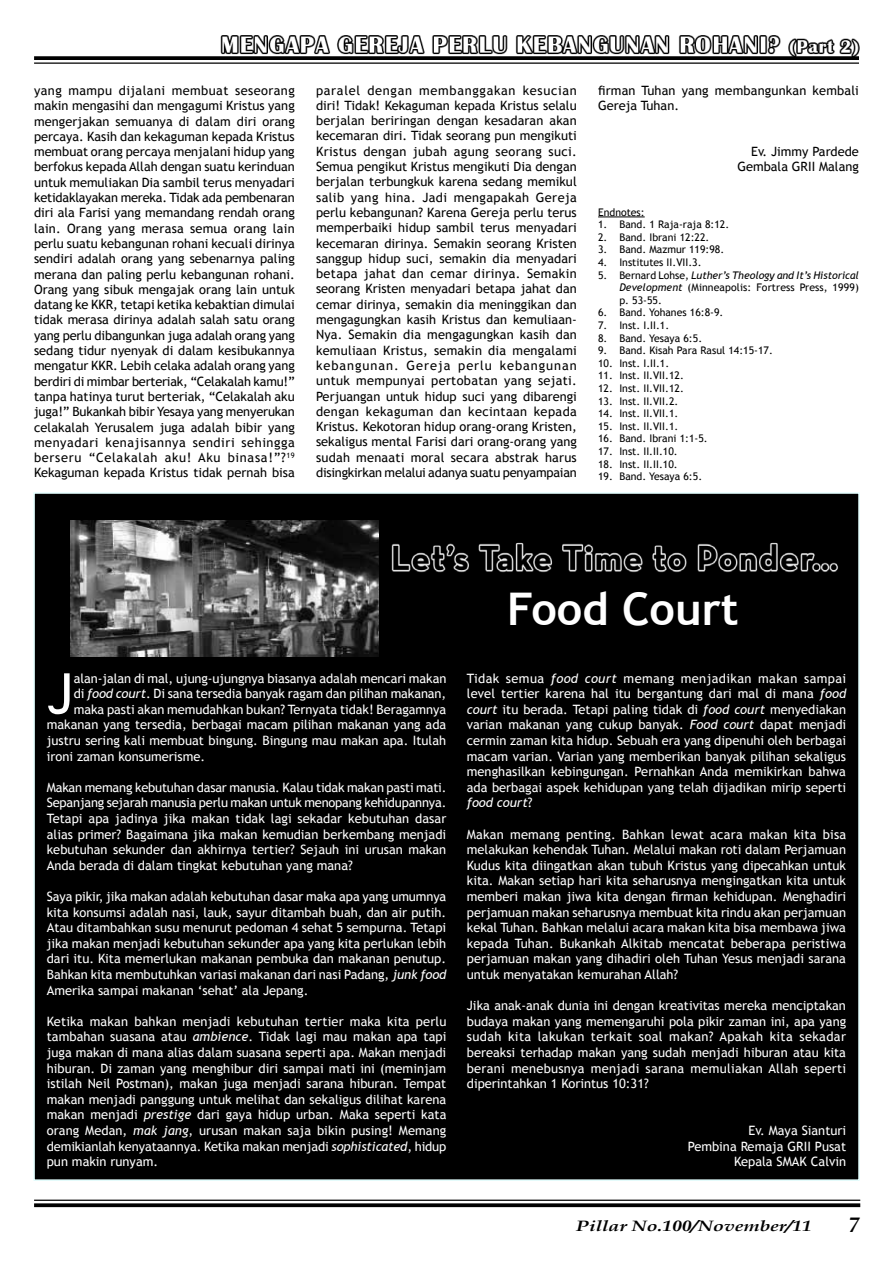
<style>
.page{position:relative;width:893px;height:1263px;background:#fff}
.page>*{position:absolute;margin:0;border:0;box-sizing:border-box;transform-origin:0 0}
.t1{font:56.55px "Trebuchet MS";color:#fff}
.t2{font:700 45px "Trebuchet MS";color:#fff}
.t3{font:italic 700 21px "Book Antiqua";color:#000}
.t4{font:italic 700 15px "Book Antiqua";color:#000;scale:1.3 1}
.t5{font:12.9px/15.6px "Trebuchet MS";color:#fff;text-align:justify}
.t6{font:12.9px/15.3px "Trebuchet MS";color:#000;text-align:justify}
.t7{font:10.5px/12.6px "Trebuchet MS";color:#000;text-align:justify}
.s1{font-style:italic}
</style>
<div class="page">
<hr style="left:34px;top:1199px;width:826px;height:2px;background:#000">
<svg style="left:34px;top:1203px;width:826px;height:4px;background:#181818"></svg>
<img style="left:220px;top:35px;width:640px;height:21px">
<svg style="left:34px;top:56px;width:825px;height:4px;background:#101010"></svg>
<hr style="left:34px;top:62px;width:825px;height:2px;background:#000">
<hr style="left:598px;top:217px;width:47px;height:1px;background:#000">
<div style="left:33px;top:492px;width:827px;height:689px;background:#000;border:2px solid #e5ffff"></div>
<img style="left:391px;top:542px;width:447px;height:31px">
<img style="left:70px;top:521px;width:309px;height:135px">
<p class="t6" style="left:34px;top:83px;width:262px">yang mampu dijalani membuat seseorang makin mengasihi dan mengagumi Kristus yang mengerjakan semuanya di dalam diri orang percaya. Kasih dan kekaguman kepada Kristus membuat orang percaya menjalani hidup yang berfokus kepada Allah dengan suatu kerinduan untuk memuliakan Dia sambil terus menyadari ketidaklayakan mereka. Tidak ada pembenaran diri ala Farisi yang memandang rendah orang lain. Orang yang merasa semua orang lain perlu suatu kebangunan rohani kecuali dirinya sendiri adalah orang yang sebenarnya paling merana dan paling perlu kebangunan rohani.<br>Orang yang sibuk mengajak orang lain untuk datang ke KKR, tetapi ketika kebaktian dimulai tidak merasa dirinya adalah salah satu orang yang perlu dibangunkan juga adalah orang yang sedang tidur nyenyak di dalam kesibukannya mengatur KKR. Lebih celaka adalah orang yang berdiri di mimbar berteriak, “Celakalah kamu!” tanpa hatinya turut berteriak, “Celakalah aku juga!” Bukankah bibir Yesaya yang menyerukan celakalah Yerusalem juga adalah bibir yang menyadari kenajisannya sendiri sehingga berseru “Celakalah aku! Aku binasa!”?<sup>19<br></sup>Kekaguman kepada Kristus tidak pernah bisa</p>
<p class="t6" style="left:316px;top:82px;width:262px">paralel dengan membanggakan kesucian diri! Tidak! Kekaguman kepada Kristus selalu berjalan beriringan dengan kesadaran akan kecemaran diri. Tidak seorang pun mengikuti Kristus dengan jubah agung seorang suci.<br>Semua pengikut Kristus mengikuti Dia dengan berjalan terbungkuk karena sedang memikul salib yang hina. Jadi mengapakah Gereja perlu kebangunan? Karena Gereja perlu terus memperbaiki hidup sambil terus menyadari kecemaran dirinya. Semakin seorang Kristen sanggup hidup suci, semakin dia menyadari betapa jahat dan cemar dirinya. Semakin seorang Kristen menyadari betapa jahat dan cemar dirinya, semakin dia meninggikan dan mengagungkan kasih Kristus dan kemuliaan-Nya. Semakin dia mengagungkan kasih dan kemuliaan Kristus, semakin dia mengalami kebangunan. Gereja perlu kebangunan untuk mempunyai pertobatan yang sejati.<br>Perjuangan untuk hidup suci yang dibarengi dengan kekaguman dan kecintaan kepada Kristus. Kekotoran hidup orang-orang Kristen, sekaligus mental Farisi dari orang-orang yang sudah menaati moral secara abstrak harus disingkirkan melalui adanya suatu penyampaian</p>
<p class="t6" style="left:598px;top:82px;width:262px">firman Tuhan yang membangunkan kembali<br>Gereja Tuhan.</p>
<p class="t6" style="left:737px;top:143px;width:123px;line-height:15.8px;text-align:right">Ev. Jimmy Pardede<br>Gembala GRII Malang</p>
<p class="t7" style="left:598px;top:206px;width:48px">Endnotes:</p>
<p class="t7" style="left:598px;top:218px;width:133px">1. Band. 1 Raja-raja 8:12.</p>
<p class="t7" style="left:598px;top:231px;width:113px">2. Band. Ibrani 12:22.</p>
<p class="t7" style="left:598px;top:243px;width:128px">3. Band. Mazmur 119:98.</p>
<p class="t7" style="left:598px;top:256px;width:105px">4. Institutes II.VII.3.</p>
<p class="t7" style="left:619px;top:269px;width:241px;text-indent:-21px">5. Bernard Lohse, <span class="s1">Luther’s Theology and It’s Historical Development</span> (Minneapolis: Fortress Press, 1999) p. 53-55.</p>
<p class="t7" style="left:598px;top:306px;width:127px">6. Band. Yohanes 16:8-9.</p>
<p class="t7" style="left:598px;top:319px;width:73px">7. Inst. I.II.1.</p>
<p class="t7" style="left:598px;top:332px;width:106px">8. Band. Yesaya 6:5.</p>
<p class="t7" style="left:598px;top:344px;width:176px">9. Band. Kisah Para Rasul 14:15-17.</p>
<p class="t7" style="left:598px;top:357px;width:73px">10. Inst. I.II.1.</p>
<p class="t7" style="left:598px;top:369px;width:87px">11. Inst. II.VII.12.</p>
<p class="t7" style="left:598px;top:382px;width:87px">12. Inst. II.VII.12.</p>
<p class="t7" style="left:598px;top:395px;width:82px">13. Inst. II.VII.2.</p>
<p class="t7" style="left:598px;top:407px;width:82px">14. Inst. II.VII.1.</p>
<p class="t7" style="left:598px;top:420px;width:82px">15. Inst. II.VII.1.</p>
<p class="t7" style="left:598px;top:432px;width:111px">16. Band. Ibrani 1:1-5.</p>
<p class="t7" style="left:598px;top:445px;width:81px">17. Inst. II.II.10.</p>
<p class="t7" style="left:598px;top:458px;width:81px">18. Inst. II.II.10.</p>
<p class="t7" style="left:598px;top:470px;width:106px">19. Band. Yesaya 6:5.</p>
<h1 class="t1" style="left:47px;top:660px;width:28px">J</h1>
<p class="t5" style="left:74px;top:670px;width:374px">alan-jalan di mal, ujung-ujungnya biasanya adalah mencari makan</p>
<p class="t5" style="left:74px;top:686px;width:374px">di <span class="s1">food court</span>. Di sana tersedia banyak ragam dan pilihan makanan,</p>
<p class="t5" style="left:74px;top:701px;width:374px">maka pasti akan memudahkan bukan? Ternyata tidak! Beragamnya</p>
<p class="t5" style="left:47px;top:717px;width:401px">makanan yang tersedia, berbagai macam pilihan makanan yang ada</p>
<p class="t5" style="left:47px;top:733px;width:401px">justru sering kali membuat bingung. Bingung mau makan apa. Itulah</p>
<p class="t5" style="left:47px;top:748px;width:160px">ironi zaman konsumerisme.</p>
<p class="t5" style="left:47px;top:779px;width:401px">Makan memang kebutuhan dasar manusia. Kalau tidak makan pasti mati.<br>Sepanjang sejarah manusia perlu makan untuk menopang kehidupannya.<br>Tetapi apa jadinya jika makan tidak lagi sekadar kebutuhan dasar alias primer? Bagaimana jika makan kemudian berkembang menjadi kebutuhan sekunder dan akhirnya tertier? Sejauh ini urusan makan Anda berada di dalam tingkat kebutuhan yang mana?</p>
<p class="t5" style="left:47px;top:889px;width:401px">Saya pikir, jika makan adalah kebutuhan dasar maka apa yang umumnya kita konsumsi adalah nasi, lauk, sayur ditambah buah, dan air putih.<br>Atau ditambahkan susu menurut pedoman 4 sehat 5 sempurna. Tetapi jika makan menjadi kebutuhan sekunder apa yang kita perlukan lebih dari itu. Kita memerlukan makanan pembuka dan makanan penutup.<br>Bahkan kita membutuhkan variasi makanan dari nasi Padang, <span class="s1">junk food </span>Amerika sampai makanan ‘sehat’ ala Jepang.</p>
<p class="t5" style="left:47px;top:1013px;width:401px">Ketika makan bahkan menjadi kebutuhan tertier maka kita perlu tambahan suasana atau <span class="s1">ambience</span>. Tidak lagi mau makan apa tapi juga makan di mana alias dalam suasana seperti apa. Makan menjadi hiburan. Di zaman yang menghibur diri sampai mati ini (meminjam istilah Neil Postman), makan juga menjadi sarana hiburan. Tempat makan menjadi panggung untuk melihat dan sekaligus dilihat karena makan menjadi <span class="s1">prestige</span> dari gaya hidup urban. Maka seperti kata orang Medan, <span class="s1">mak jang</span>, urusan makan saja bikin pusing! Memang demikianlah kenyataannya. Ketika makan menjadi <span class="s1">sophisticated</span>, hidup pun makin runyam.</p>
<h2 class="t2" style="left:507px;top:581px;width:233px">Food Court</h2>
<p class="t5" style="left:467px;top:670px;width:381px">Tidak semua <span class="s1">food court</span> memang menjadikan makan sampai level tertier karena hal itu bergantung dari mal di mana <span class="s1">food court</span> itu berada. Tetapi paling tidak di <span class="s1">food court</span> menyediakan varian makanan yang cukup banyak. <span class="s1">Food court</span> dapat menjadi cermin zaman kita hidup. Sebuah era yang dipenuhi oleh berbagai macam varian. Varian yang memberikan banyak pilihan sekaligus menghasilkan kebingungan. Pernahkan Anda memikirkan bahwa ada berbagai aspek kehidupan yang telah dijadikan mirip seperti <span class="s1">food court</span>?</p>
<p class="t5" style="left:467px;top:826px;width:381px">Makan memang penting. Bahkan lewat acara makan kita bisa melakukan kehendak Tuhan. Melalui makan roti dalam Perjamuan Kudus kita diingatkan akan tubuh Kristus yang dipecahkan untuk kita. Makan setiap hari kita seharusnya mengingatkan kita untuk memberi makan jiwa kita dengan firman kehidupan. Menghadiri perjamuan makan seharusnya membuat kita rindu akan perjamuan kekal Tuhan. Bahkan melalui acara makan kita bisa membawa jiwa kepada Tuhan. Bukankah Alkitab mencatat beberapa peristiwa perjamuan makan yang dihadiri oleh Tuhan Yesus menjadi sarana untuk menyatakan kemurahan Allah?</p>
<p class="t5" style="left:467px;top:998px;width:381px">Jika anak-anak dunia ini dengan kreativitas mereka menciptakan budaya makan yang memengaruhi pola pikir zaman ini, apa yang sudah kita lakukan terkait soal makan? Apakah kita sekadar bereaksi terhadap makan yang sudah menjadi hiburan atau kita berani menebusnya menjadi sarana memuliakan Allah seperti diperintahkan 1 Korintus 10:31?</p>
<p class="t5" style="left:688px;top:1123px;width:160px;text-align:right">Ev. Maya Sianturi<br>Pembina Remaja GRII Pusat<br>Kepala SMAK Calvin</p>
<p class="t4" style="left:576px;top:1217px;width:183px">Pillar No.100/November/11</p>
<h3 class="t3" style="left:848px;top:1212px;width:12px">7</h3>
</div>
